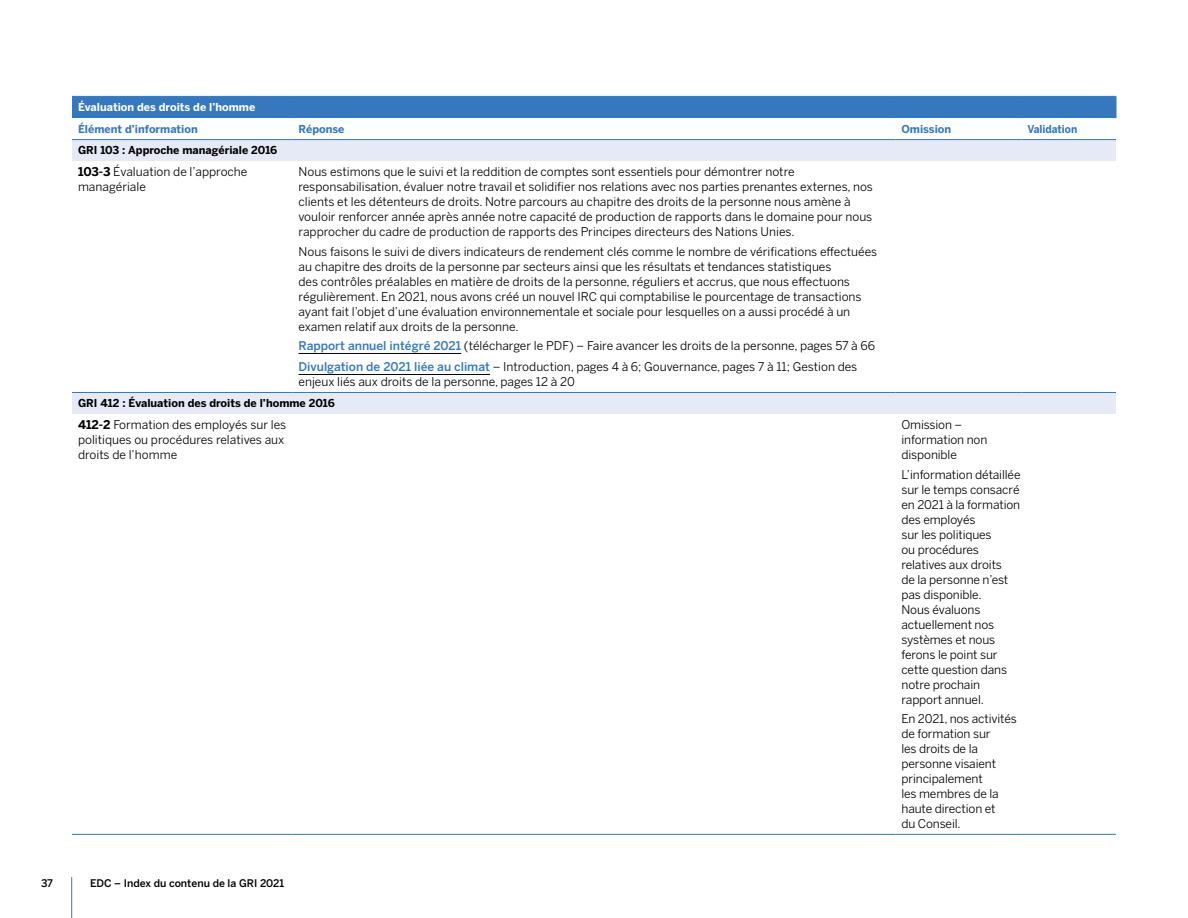
<style>
.page{position:relative;width:1188px;height:918px;background:#fff}
.page>*{position:absolute;margin:0;border:0;box-sizing:border-box;transform-origin:0 0}
.Table_Body{font:12px/15px "Benton Sans";color:#000}
.table_title{font:700 10.8px "Benton Sans";color:#000}
.table_title-2{font:700 10.8px "Benton Sans";color:#3578bd}
.table_title-3{font:700 10.8px "Benton Sans";color:#fff}
.table_title-4{font:700 10.8px "Benton Sans";color:#3578bd;scale:.93 1}
.t1{font:500 10.5px "Benton Sans";color:#000}
.s1{font-weight:700}
.s2{font-weight:500;color:#3578bd}
</style>
<div class="page">
<hr style="left:71px;top:877px;width:1px;height:41px;background:#3578bd">
<svg style="left:72px;top:140px;width:1044px;height:274px"></svg>
<div style="left:72px;top:96px;width:1045px;height:23px;background:#3578bd"></div>
<hr style="left:1022px;top:96px;width:94px;height:1px;background:#3578bd">
<hr style="left:72px;top:118px;width:220px;height:1px;background:#fff">
<hr style="left:292px;top:118px;width:604px;height:1px;background:#fff">
<hr style="left:896px;top:118px;width:126px;height:1px;background:#fff">
<hr style="left:1022px;top:118px;width:94px;height:1px;background:#fff">
<hr style="left:72px;top:139px;width:220px;height:1px;background:#3578bd">
<hr style="left:292px;top:139px;width:604px;height:1px;background:#3578bd">
<hr style="left:896px;top:139px;width:126px;height:1px;background:#3578bd">
<hr style="left:1022px;top:139px;width:94px;height:1px;background:#3578bd">
<hr style="left:72px;top:392px;width:220px;height:1px;background:#3578bd">
<hr style="left:292px;top:392px;width:604px;height:1px;background:#3578bd">
<hr style="left:896px;top:392px;width:126px;height:1px;background:#3578bd">
<hr style="left:1022px;top:392px;width:94px;height:1px;background:#3578bd">
<hr style="left:72px;top:834px;width:220px;height:1px;background:#3578bd">
<hr style="left:292px;top:834px;width:604px;height:1px;background:#3578bd">
<hr style="left:896px;top:834px;width:126px;height:1px;background:#3578bd">
<hr style="left:1022px;top:834px;width:94px;height:1px;background:#3578bd">
<hr style="left:298px;top:353px;width:163px;height:1px;background:#000">
<hr style="left:298px;top:374px;width:192px;height:1px;background:#000">
<p class="table_title-3" style="left:78px;top:101px;width:179px">Évaluation des droits de l’homme</p>
<p class="table_title-2" style="left:78px;top:123px;width:121px">Élément d’information</p>
<p class="table_title-2" style="left:298px;top:123px;width:48px">Réponse</p>
<p class="table_title-2" style="left:902px;top:123px;width:51px">Omission</p>
<p class="table_title-4" style="left:1028px;top:123px;width:55px">Validation</p>
<p class="table_title" style="left:78px;top:144px;width:201px">GRI 103 : Approche managériale 2016</p>
<p class="Table_Body" style="left:78px;top:164px;width:171px"><span class="s1">103-3</span> Évaluation de l’approche managériale</p>
<p class="Table_Body" style="left:298px;top:164px;width:576px">Nous estimons que le suivi et la reddition de comptes sont essentiels pour démontrer notre responsabilisation, évaluer notre travail et solidifier nos relations avec nos parties prenantes externes, nos clients et les détenteurs de droits. Notre parcours au chapitre des droits de la personne nous amène à vouloir renforcer année après année notre capacité de production de rapports dans le domaine pour nous rapprocher du cadre de production de rapports des Principes directeurs des Nations Unies.</p>
<p class="Table_Body" style="left:298px;top:244px;width:580px">Nous faisons le suivi de divers indicateurs de rendement clés comme le nombre de vérifications effectuées au chapitre des droits de la personne par secteurs ainsi que les résultats et tendances statistiques<br>des contrôles préalables en matière de droits de la personne, réguliers et accrus, que nous effectuons régulièrement. En 2021, nous avons créé un nouvel IRC qui comptabilise le pourcentage de transactions ayant fait l’objet d’une évaluation environnementale et sociale pour lesquelles on a aussi procédé à un examen relatif aux droits de la personne.</p>
<p class="Table_Body" style="left:298px;top:338px;width:578px"><span class="s2">Rapport annuel intégré 2021</span> (télécharger le PDF) – Faire avancer les droits de la personne, pages 57 à 66</p>
<p class="Table_Body" style="left:298px;top:359px;width:560px"><span class="s2">Divulgation de 2021 liée au climat</span> – Introduction, pages 4 à 6; Gouvernance, pages 7 à 11; Gestion des enjeux liés aux droits de la personne, pages 12 à 20</p>
<p class="table_title" style="left:78px;top:397px;width:258px">GRI 412 : Évaluation des droits de l’homme 2016</p>
<p class="Table_Body" style="left:78px;top:417px;width:210px"><span class="s1">412-2</span> Formation des employés sur les politiques ou procédures relatives aux droits de l’homme</p>
<p class="Table_Body" style="left:902px;top:417px;width:87px">Omission – information non disponible</p>
<p class="Table_Body" style="left:902px;top:467px;width:121px">L’information détaillée sur le temps consacré en 2021 à la formation des employés<br>sur les politiques<br>ou procédures relatives aux droits<br>de la personne n’est pas disponible.<br>Nous évaluons actuellement nos systèmes et nous ferons le point sur cette question dans notre prochain rapport annuel.</p>
<p class="Table_Body" style="left:902px;top:711px;width:117px">En 2021, nos activités de formation sur<br>les droits de la personne visaient principalement<br>les membres de la haute direction et<br>du Conseil.</p>
<p class="t1" style="left:41px;top:877px;width:13px">37</p>
<p class="t1" style="left:90px;top:877px;width:196px">EDC – Index du contenu de la GRI 2021</p>
</div>
